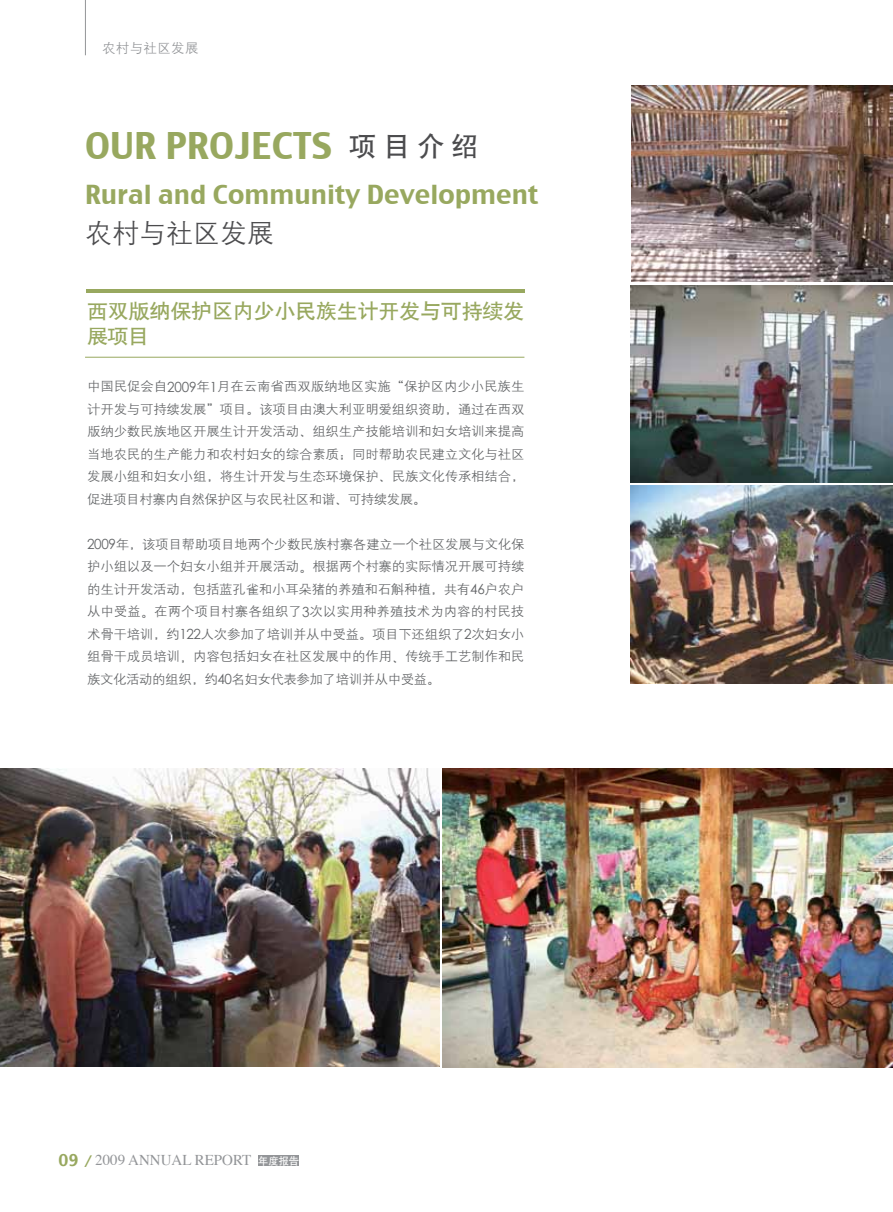
<style>
.page{position:relative;width:893px;height:1212px;background:#fff}
.page>*{position:absolute;margin:0;border:0;box-sizing:border-box;transform-origin:0 0}
.t1{font:36px "Charcoal CY";color:#98a85f}
.t2{font:27px "H Yg 2 gj";color:#4c4c4e}
.t3{font:25.65px "Charcoal CY";color:#98a85f}
.t4{font:20.1px/25.5px "H Yb 1 gj";letter-spacing:-.01em;color:#98a85f;scale:1.04 1}
.t5{font:15px "Times";color:#939598}
.t6{font:13.5px "H Yg 2 gj";letter-spacing:.025em;color:#939598}
.t7{font:12.9px/22.5px "H Yg 2 gj";letter-spacing:-.035em;color:#626466;text-align:justify;scale:1.04 1}
.s1{font-family:"H Yb 1 gj";font-size:27px;color:#4c4c4e}
.s2{font-family:"Century Gothic";font-size:13.95px}
.s3{font-family:"H Yb 1 gj"}
.s4{font-family:"Lucida Sans Typewriter";font-weight:700;font-size:16.5px;color:#98a85f}
.s5{font-family:"Lucida Sans Typewriter";font-weight:700;font-size:12.6px;color:#98a85f}
.s6{font-family:"H Yb 1 gj";font-size:10.2px;color:#fff}
</style>
<div class="page">
<div style="left:258px;top:1155px;width:41px;height:11px;background:#939598"></div>
<hr style="left:85px;top:0;width:1px;height:55px;background:#939598">
<img style="left:0;top:768px;width:439px;height:299px">
<img style="left:442px;top:768px;width:451px;height:299px">
<img style="left:631px;top:85px;width:262px;height:197px">
<img style="left:631px;top:285px;width:262px;height:197px">
<img style="left:631px;top:486px;width:262px;height:197px">
<hr style="left:86px;top:289px;width:438px;height:4px;background:#98a85f">
<hr style="left:85px;top:357px;width:439px;height:1px;background:#98a85f">
<p class="t6" style="left:102px;top:42px;width:98px">农村与社区发展</p>
<h1 class="t1" style="left:85px;top:123px;width:395px">OUR PROJECTS <span class="s1">项目介绍</span></h1>
<h3 class="t3" style="left:85px;top:179px;width:455px">Rural and Community Development</h3>
<h2 class="t2" style="left:85px;top:219px;width:190px">农村与社区发展</h2>
<h3 class="t4" style="left:87px;top:298px;width:422px">西双版纳保护区内少小民族生计开发与可持续发展项目</h3>
<p class="t7" style="left:87px;top:375px;width:422px">中国民促会自<span class="s2">2009</span>年<span class="s2">1</span>月在云南省西双版纳地区实施<span class="s3">“</span>保护区内少小民族生计开发与可持续发展<span class="s3">”</span>项目<span class="s3">。</span>该项目由澳大利亚明爱组织资助<span class="s3">，</span>通过在西双版纳少数民族地区开展生计开发活动<span class="s3">、</span>组织生产技能培训和妇女培训来提高当地农民的生产能力和农村妇女的综合素质<span class="s3">；</span>同时帮助农民建立文化与社区发展小组和妇女小组<span class="s3">，</span>将生计开发与生态环境保护<span class="s3">、</span>民族文化传承相结合<span class="s3">，</span>促进项目村寨内自然保护区与农民社区和谐<span class="s3">、</span>可持续发展<span class="s3">。</span></p>
<p class="t7" style="left:87px;top:533px;width:422px"><span class="s2">2009</span>年<span class="s3">，</span>该项目帮助项目地两个少数民族村寨各建立一个社区发展与文化保护小组以及一个妇女小组并开展活动<span class="s3">。</span>根据两个村寨的实际情况开展可持续的生计开发活动<span class="s3">，</span>包括蓝孔雀和小耳朵猪的养殖和石斛种植<span class="s3">，</span>共有<span class="s2">46</span>户农户从中受益<span class="s3">。</span>在两个项目村寨各组织了<span class="s2">3</span>次以实用种养殖技术为内容的村民技术骨干培训<span class="s3">，</span>约<span class="s2">122</span>人次参加了培训并从中受益<span class="s3">。</span>项目下还组织了<span class="s2">2</span>次妇女小组骨干成员培训<span class="s3">，</span>内容包括妇女在社区发展中的作用<span class="s3">、</span>传统手工艺制作和民族文化活动的组织<span class="s3">，</span>约<span class="s2">40</span>名妇女代表参加了培训并从中受益<span class="s3">。</span></p>
<p class="t5" style="left:58px;top:1146px;width:242px"><span class="s4">09</span> <span class="s5">/</span> 2009 ANNUAL REPORT <span class="s6">年度报告</span></p>
</div>
